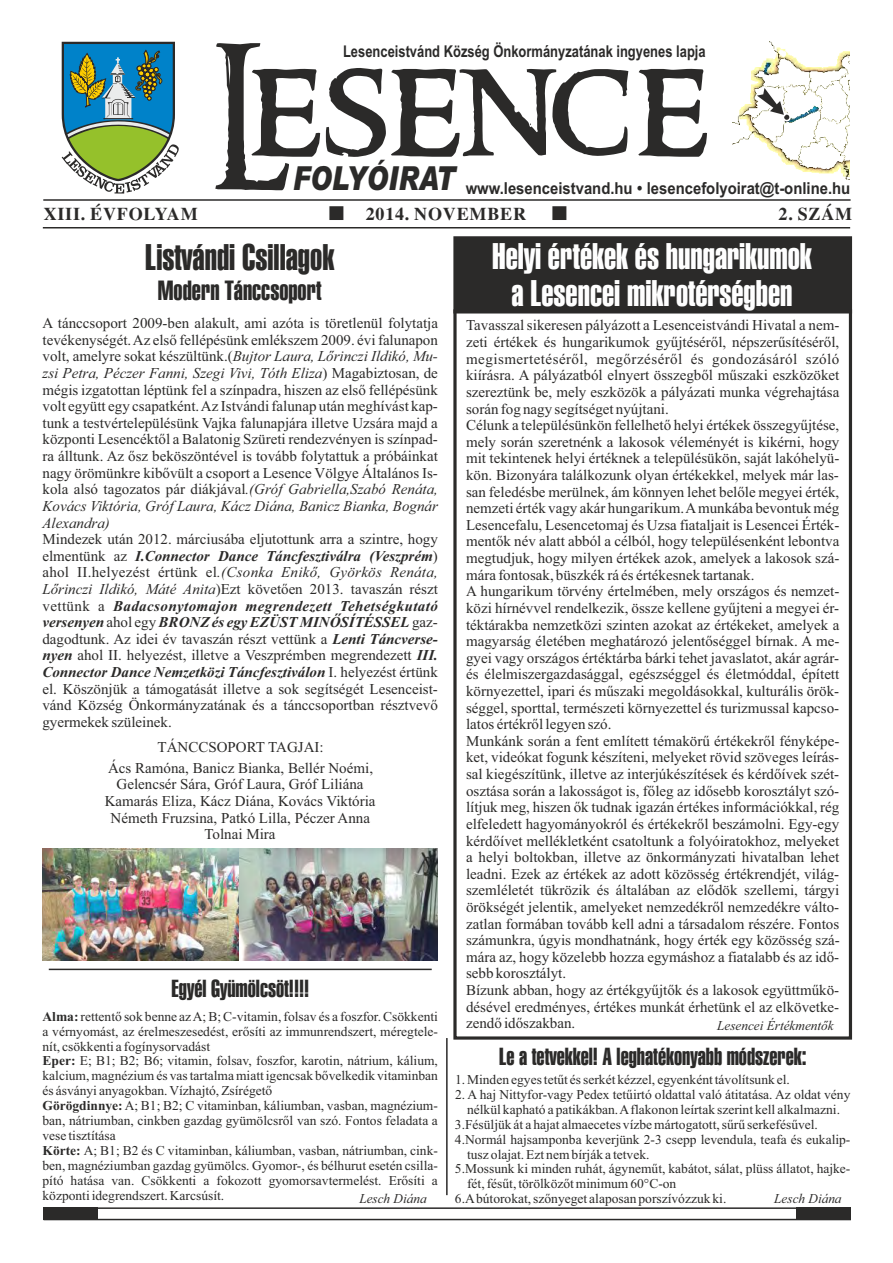
<style>
.page{position:relative;width:893px;height:1263px;background:#fff}
.page>*{position:absolute;margin:0;border:0;box-sizing:border-box;transform-origin:0 0}
.t1{font:500 140.25px "Ringbearer";letter-spacing:-.035em;color:#2b2a29}
.t2{font:36px/36.5px "Swiss 911 Extra Compressed HU Normal";color:#fefefe;text-align:center}
.t3{font:36px "Swiss 911 Extra Compressed HU Normal";color:#2b2a29}
.t4{font:italic 900 33.15px "Arial";color:#2b2a29;scale:.79 1}
.t5{font:27px "Swiss 911 Extra Compressed HU Normal";color:#2b2a29}
.t6{font:24px "Swiss 911 Extra Compressed HU Normal";color:#2b2a29}
.t7{font:700 18px "Toronto";letter-spacing:.045em;color:#2b2a29}
.t8{font:500 18px "Adobe Myungjo Std";color:#2b2a29}
.t9{font:700 16.5px "Arial";color:#2b2a29;scale:.9 1}
.t10{font:700 16.35px "Arial";color:#2b2a29;scale:.79 1}
.t11{font:15px/16.6px "Times New Roman";color:#2b2a29;text-align:justify}
.t12{font:13.5px/15px "Times New Roman";color:#2b2a29}
.t13{font:italic 13.5px "Times New Roman";color:#2b2a29}
.s1{font-family:"Adobe Myungjo Std";font-weight:500}
.s2{font-style:italic}
.s3{font-weight:700;font-style:italic}
.s4{font-weight:700}
</style>
<div class="page">
<div style="left:453px;top:309px;width:399px;height:731px;border:3px solid #2b2a29"></div>
<img style="left:733px;top:42px;width:117px;height:137px">
<svg style="left:62px;top:42px;width:117px;height:152px"></svg>
<hr style="left:43px;top:199px;width:808px;height:2px;background:#2b2a29">
<hr style="left:43px;top:227px;width:807px;height:1px;background:#2b2a29">
<div style="left:783px;top:113px;width:8px;height:8px;border:3px solid #fefefe;border-radius:50%"></div>
<svg style="left:749px;top:80px;width:40px;height:40px"></svg>
<div style="left:43px;top:1207px;width:55px;height:13px;background:#2b2a29"></div>
<hr style="left:44px;top:1219px;width:807px;height:1px;background:#2b2a29">
<div style="left:796px;top:1208px;width:55px;height:12px;background:#2b2a29"></div>
<hr style="left:44px;top:1207px;width:807px;height:2px;background:#2b2a29">
<div style="left:453px;top:236px;width:399px;height:77px;background:#2b2a29;border:3px solid #2b2a29"></div>
<img style="left:43px;top:849px;width:395px;height:111px">
<hr style="left:49px;top:969px;width:383px;height:1px;background:#2b2a29">
<hr style="left:446px;top:1038px;width:2px;height:157px;background:#2b2a29">
<h1 class="t1" style="left:210px;top:48px;width:497px">Lesence</h1>
<p class="t10" style="left:343px;top:45px;width:460px">Lesenceistvánd Község Önkormányzatának ingyenes lapja</p>
<h3 class="t4" style="left:293px;top:166px;width:207px">FOLYÓIRAT</h3>
<p class="t9" style="left:466px;top:182px;width:429px">www.lesenceistvand.hu • lesencefolyoirat@t-online.hu</p>
<p class="t7" style="left:44px;top:205px;width:155px">XIII. ÉVFOLYAM</p>
<p class="t7" style="left:327px;top:205px;width:200px"><span class="s1">■</span> 2014. NOVEMBER</p>
<p class="t8" style="left:551px;top:204px;width:19px">■</p>
<p class="t7" style="left:779px;top:205px;width:75px">2. SZÁM</p>
<h2 class="t3" style="left:145px;top:244px;width:190px">Listvándi Csillagok</h2>
<h3 class="t5" style="left:158px;top:280px;width:165px">Modern Tánccsoport</h3>
<p class="t11" style="left:42px;top:316px;width:397px">A tánccsoport 2009-ben alakult, ami azóta is töretlenül folytatja tevékenységét. Az első fellépésünk emlékszem 2009. évi falunapon volt, amelyre sokat készültünk.(<span class="s2">Bujtor Laura, Lőrinczi Ildikó, Mu&shy;zsi Petra, Péczer Fanni, Szegi Vivi, Tóth Eliza</span>) Magabiztosan, de mégis izgatottan léptünk fel a színpadra, hiszen az első fellépésünk volt együtt egy csapatként. Az Istvándi falunap után meghívást kap&shy;tunk a testvértelepülésünk Vajka falunapjára illetve Uzsára majd a központi Lesencéktől a Balatonig Szüreti rendezvényen is színpad&shy;ra álltunk. Az ősz beköszöntével is tovább folytattuk a próbáinkat nagy örömünkre kibővült a csoport a Lesence Völgye Általános Is&shy;kola alsó tagozatos pár diákjával<span class="s2">.(Gróf Gabriella,Szabó Renáta, Kovács Viktória, Gróf Laura, Kácz Diána, Banicz Bianka, Bognár Alexandra)</span></p>
<p class="t11" style="left:42px;top:532px;width:397px">Mindezek után 2012. márciusába eljutottunk arra a szintre, hogy elmentünk az <span class="s3">I.Connector Dance Táncfesztiválra (Veszprém</span>) ahol II.helyezést értünk el<span class="s2">.(Csonka Enikő, Györkös Renáta, Lőrinczi Ildikó, Máté Anita</span>)Ezt követően 2013. tavaszán részt vettünk a <span class="s3">Badacsonytomajon megrendezett Tehetségkutató versenyen</span> ahol egy <span class="s3">BRONZ és egy EZÜST MINŐSÍTÉSSEL</span> gaz&shy;dagodtunk. Az idei év tavaszán részt vettünk a <span class="s3">Lenti Táncverse&shy;nyen</span> ahol II. helyezést, illetve a Veszprémben megrendezett <span class="s3">III.<br>Connector Dance Nemzetközi Táncfesztiválon</span> I. helyezést értünk el. Köszönjük a támogatását illetve a sok segítségét Lesenceist&shy;vánd Község Önkormányzatának és a tánccsoportban résztvevő gyermekek szüleinek.</p>
<p class="t11" style="left:108px;top:738px;width:266px;line-height:20.5px;text-align:center">TÁNCCSOPORT TAGJAI:<br>Ács Ramóna , Banicz Bianka, Bellér Noémi,</p>
<p class="t11" style="left:105px;top:777px;width:272px;text-align:center">Gelencsér Sára, Gróf Laura, Gróf Liliána Kamarás Eliza, Kácz Diána, Kovács Viktória Németh Fruzsina, Patkó Lilla, Péczer Anna Tolnai Mira</p>
<h3 class="t6" style="left:172px;top:979px;width:139px">Egyél Gyümölcsöt!!!!</h3>
<p class="t12" style="left:43px;top:1010px;width:397px"><span class="s4">Alma:</span> rettentő sok benne az A; B; C-vitamin, folsav és a foszfor. Csökkenti a vérnyomást, az érelmeszesedést, erősíti az immunrendszert, méregtele&shy;nít, csökkenti a fogínysorvadást<br><span class="s4">Eper:</span> E; B1; B2; B6; vitamin, folsav, foszfor, karotin, nátrium, kálium, kalcium, magnézium és vas tartalma miatt igencsak bővelkedik vitaminban és ásványi anyagokban. Vízhajtó, Zsírégető<br><span class="s4">Görögdinnye:</span> A; B1; B2; C vitaminban, káliumban, vasban, magnézium&shy;ban, nátriumban, cinkben gazdag gyümölcsről van szó. Fontos feladata a vese tisztítása<br><span class="s4">Körte:</span> A; B1; B2 és C vitaminban, káliumban, vasban, nátriumban, cink&shy;ben, magnéziumban gazdag gyümölcs. Gyomor-, és bélhurut esetén csilla&shy;pító hatása van. Csökkenti a fokozott gyomorsavtermelést. Erősíti a központi idegrendszert. Karcsúsít.</p>
<p class="t13" style="left:359px;top:1193px;width:69px">Lesch Diána</p>
<h2 class="t2" style="left:492px;top:240px;width:321px">Helyi értékek és hungarikumok a Lesencei mikrotérségben</h2>
<p class="t11" style="left:466px;top:319px;width:375px;text-align:left">Tavasszal sikeresen pályázott a Lesenceistvándi Hivatal a nem&shy;zeti értékek és hungarikumok gyűjtéséről, népszerűsítéséről, megismertetéséről, megőrzéséről és gondozásáról szóló kiírásra. A pályázatból elnyert összegből műszaki eszközöket szereztünk be, mely eszközök a pályázati munka végrehajtása során fog nagy segítséget nyújtani.<br>Célunk a településünkön fellelhető helyi értékek összegyűjtése, mely során szeretnénk a lakosok véleményét is kikérni, hogy mit tekintenek helyi értéknek a településükön, saját lakóhelyü&shy;kön. Bizonyára találkozunk olyan értékekkel, melyek már las&shy;san feledésbe merülnek, ám könnyen lehet belőle megyei érték, nemzeti érték vagy akár hungarikum. A munkába bevontuk még Lesencefalu, Lesencetomaj és Uzsa fiataljait is Lesencei Érték&shy;mentők név alatt abból a célból, hogy településenként lebontva megtudjuk, hogy milyen értékek azok, amelyek a lakosok szá&shy;mára fontosak, büszkék rá és értékesnek tartanak.<br>A hungarikum törvény értelmében, mely országos és nemzet&shy;közi hírnévvel rendelkezik, össze kellene gyűjteni a megyei ér&shy;téktárakba nemzetközi szinten azokat az értékeket, amelyek a magyarság életében meghatározó jelentőséggel bírnak. A me&shy;gyei vagy országos értéktárba bárki tehet javaslatot, akár agrár&shy;és élelmiszergazdasággal, egészséggel és életmóddal, épített környezettel, ipari és műszaki megoldásokkal, kulturális örök&shy;séggel, sporttal, természeti környezettel és turizmussal kapcso&shy;latos értékről legyen szó.<br>Munkánk során a fent említett témakörű értékekről fényképe&shy;ket, videókat fogunk készíteni, melyeket rövid szöveges leírás&shy;sal kiegészítünk, illetve az interjúkészítések és kérdőívek szét&shy;osztása során a lakosságot is, főleg az idősebb korosztályt szó&shy;lítjuk meg, hiszen ők tudnak igazán értékes információkkal, rég elfeledett hagyományokról és értékekről beszámolni. Egy-egy kérdőívet mellékletként csatoltunk a folyóiratokhoz, melyeket a helyi boltokban, illetve az önkormányzati hivatalban lehet leadni. Ezek az értékek az adott közösség értékrendjét, világ&shy;szemléletét tükrözik és általában az elődök szellemi, tárgyi örökségét jelentik, amelyeket nemzedékről nemzedékre válto&shy;zatlan formában tovább kell adni a társadalom részére. Fontos számunkra, úgyis mondhatnánk, hogy érték egy közösség szá&shy;mára az, hogy közelebb hozza egymáshoz a fiatalabb és az idő&shy;sebb korosztályt.<br>Bízunk abban, hogy az értékgyűjtők és a lakosok együttműkö&shy;désével eredményes, értékes munkát érhetünk el az elkövetke&shy;zendő időszakban.</p>
<p class="t13" style="left:717px;top:1020px;width:118px">Lesencei Értékmentők</p>
<h3 class="t6" style="left:499px;top:1047px;width:309px">Le a tetvekkel! A leghatékonyabb módszerek:</h3>
<p class="t12" style="left:455px;top:1073px;width:336px">1. Minden egyes tetűt és serkét kézzel, egyenként távolítsunk el.</p>
<p class="t12" style="left:455px;top:1088px;width:397px">2. A haj Nittyfor-vagy Pedex tetűirtó oldattal való átitatása. Az oldat vény</p>
<p class="t12" style="left:467px;top:1103px;width:374px">nélkül kapható a patikákban. A flakonon leírtak szerint kell alkalmazni.</p>
<p class="t12" style="left:455px;top:1118px;width:364px">3.Fésüljük át a hajat almaecetes vízbe mártogatott, sűrű serkefésűvel.</p>
<p class="t12" style="left:455px;top:1133px;width:397px">4.Normál hajsamponba keverjünk 2-3 csepp levendula, teafa és eukalip-</p>
<p class="t12" style="left:467px;top:1148px;width:184px">tusz olajat. Ezt nem bírják a tetvek.</p>
<p class="t12" style="left:455px;top:1163px;width:397px">5.Mossunk ki minden ruhát, ágyneműt, kabátot, sálat, plüss állatot, hajke-</p>
<p class="t12" style="left:467px;top:1178px;width:211px">fét, fésűt, törölközőt minimum 60°C-on</p>
<p class="t12" style="left:455px;top:1193px;width:273px">6.A bútorokat, szőnyeget alaposan porszívózzuk ki.</p>
<p class="t13" style="left:774px;top:1193px;width:69px">Lesch Diána</p>
</div>
